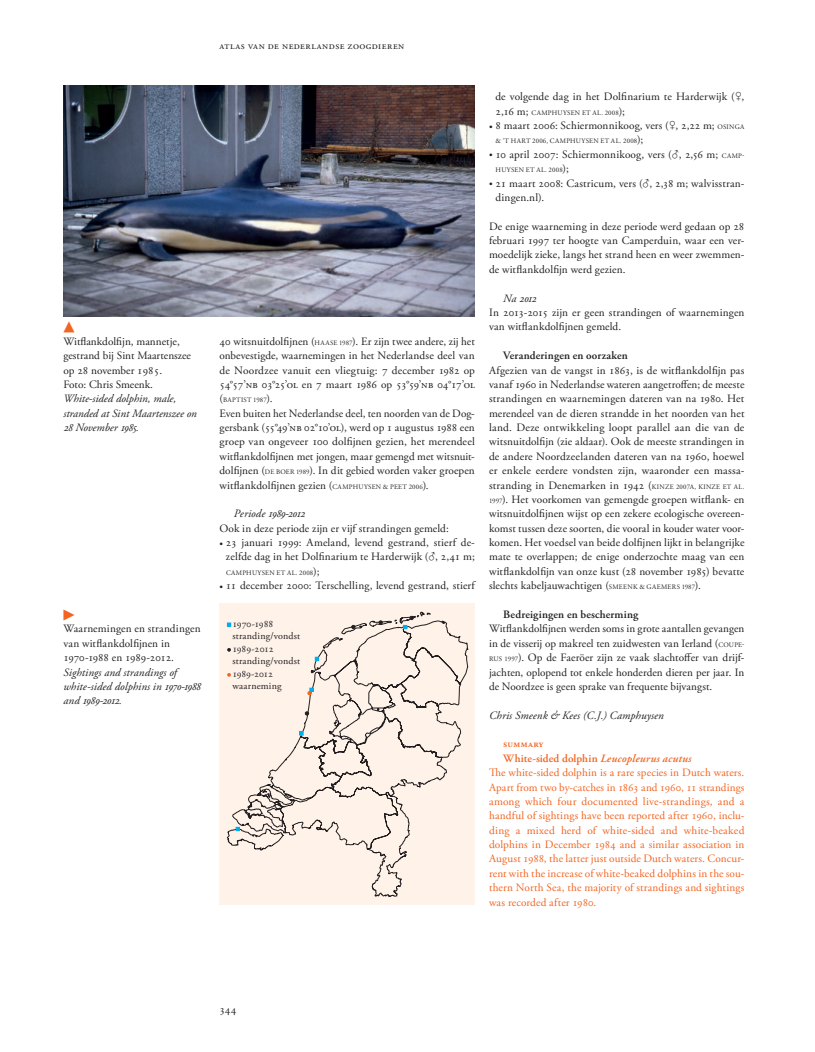
<style>
.page{position:relative;width:815px;height:1052px;background:#fff}
.page>*{position:absolute;margin:0;border:0;box-sizing:border-box;transform-origin:0 0}
.t1{font:11.25px/14.4px "Adobe Garamond Pro";color:#231f20;text-align:justify}
.t2{font:11.25px/14.4px "Adobe Garamond Pro";letter-spacing:.005em;color:#f36421}
.t3{font:italic 11.25px/14.4px "Adobe Garamond Pro";letter-spacing:.005em;color:#231f20}
.t4{font:600 11.25px "Adobe Garamond Pro";letter-spacing:.015em;color:#231f20}
.t5{font:italic 11.25px "Adobe Garamond Exp";letter-spacing:-.03em;color:#231f20}
.t6{font:11.25px "Universal Std Newswith Comm Pi";color:#f36421}
.t7{font:10.62px "Adobe Garamond Pro";letter-spacing:.045em;color:#231f20}
.t8{font:10px/12.5px "Adobe Garamond Pro";letter-spacing:.01em;color:#231f20}
.t9{font:600 10px "Adobe Garamond Pro";letter-spacing:.03em;color:#f36421}
.t10{font:6.88px "Adobe Garamond Pro";letter-spacing:.04em;color:#231f20}
.s1{font-family:"Adobe Garamond Exp"}
.s2{font-family:"Adobe Garamond Pro"}
.s3{font-style:inherit}
.s4{font-size:6.88px}
.s5{font-size:11.25px}
.s6{font-size:9.38px}
.s7{font-family:"Universal Std Newswith Comm Pi"}
.s8{font-weight:600}
.s9{font-weight:600;font-style:italic}
</style>
<div class="page">
<img style="left:63px;top:86px;width:411px;height:230px">
<div style="left:219px;top:603px;width:255px;height:302px;background:#fef2e9"></div>
<svg style="left:227px;top:612px;width:241px;height:285px"></svg>
<svg style="left:236px;top:827px;width:4px;height:4px"></svg>
<svg style="left:299px;top:731px;width:4px;height:4px"></svg>
<svg style="left:315px;top:657px;width:4px;height:4px"></svg>
<svg style="left:305px;top:711px;width:4px;height:4px"></svg>
<svg style="left:351px;top:625px;width:4px;height:4px"></svg>
<svg style="left:378px;top:620px;width:4px;height:4px"></svg>
<svg style="left:403px;top:616px;width:10px;height:13px"></svg>
<svg style="left:307px;top:688px;width:6px;height:7px"></svg>
<svg style="left:227px;top:648px;width:4px;height:3px"></svg>
<svg style="left:227px;top:673px;width:4px;height:3px"></svg>
<svg style="left:227px;top:622px;width:4px;height:4px"></svg>
<p class="t6" style="left:63px;top:322px;width:13px">▲</p>
<p class="t1" style="left:63px;top:334px;width:129px;text-align:left">Witflankdolfijn, mannetje, gestrand bij Sint Maartenszee op 28 november 1985.<br>Foto: Chris Smeenk.</p>
<p class="t3" style="left:63px;top:392px;width:135px">White-sided dolphin, male, stranded at Sint Maartenszee on<br><span class="s1">28</span> November <span class="s1">1985</span>.</p>
<p class="t6" style="left:63px;top:609px;width:13px">▶</p>
<p class="t1" style="left:63px;top:622px;width:139px;text-align:left">Waarnemingen en strandingen van witflankdolfijnen in<br>1970-1988 en 1989-2012.</p>
<p class="t3" style="left:63px;top:665px;width:139px">Sightings and strandings of white-sided dolphins in <span class="s1">1970</span><span class="s1">-</span><span class="s1">1988</span></p>
<p class="t5" style="left:63px;top:696px;width:60px"><span class="s2">and</span> 1989<span class="s3">-</span>2012<span class="s2">.</span></p>
<p class="t7" style="left:219px;top:39px;width:186px">atlas van de nederlandse zoogdieren</p>
<p class="t1" style="left:219px;top:334px;width:257px">40 witsnuitdolfijnen (<span class="s4">HAASE 1987</span>). Er zijn twee andere, zij het onbevestigde, waarnemingen in het Nederlandse deel van de Noordzee vanuit een vliegtuig: 7 december 1982 op 54°57’nb 03°25’ol en 7 maart 1986 op 53°59’nb 04°17’ol</p>
<p class="t10" style="left:219px;top:396px;width:55px"><span class="s5">(</span>BAPTIST 1987<span class="s5">).</span></p>
<p class="t1" style="left:219px;top:406px;width:257px">Even buiten het Nederlandse deel, ten noorden van de Dog&shy;gersbank (55°49’nb 02°10’ol), werd op 1 augustus 1988 een groep van ongeveer 100 dolfijnen gezien, het merendeel witflankdolfijnen met jongen, maar gemengd met witsnuit&shy;dolfijnen (<span class="s4">DE BOER 1989</span>). In dit gebied worden vaker groepen witflankdolfijnen gezien (<span class="s4">CAMPHUYSEN &amp; PEET 2006</span>).</p>
<p class="t5" style="left:233px;top:509px;width:73px"><span class="s2">Periode</span> 1989<span class="s3">-</span>2012</p>
<p class="t1" style="left:219px;top:521px;width:231px">Ook in deze periode zijn er vijf strandingen gemeld:</p>
<p class="t1" style="left:219px;top:536px;width:257px;text-align:center"><span class="s6">•</span> 23 januari 1999: Ameland, levend gestrand, stierf de&shy;zelfde dag in het Dolfinarium te Harderwijk (<span class="s7">♂</span>, 2,41 m;</p>
<p class="t10" style="left:226px;top:568px;width:95px">CAMPHUYSEN ET AL. 2008<span class="s5">);</span></p>
<p class="t1" style="left:219px;top:579px;width:258px"><span class="s6">•</span> 11 december 2000: Terschelling, levend gestrand, stierf</p>
<p class="t8" style="left:232px;top:618px;width:69px">1970-1988 stranding/vondst<br>1989-2012 stranding/vondst<br>1989-2012 waarneming</p>
<p class="t1" style="left:495px;top:90px;width:250px">de volgende dag in het Dolfinarium te Harderwijk (<span class="s7">♀</span>,</p>
<p class="t10" style="left:495px;top:108px;width:131px"><span class="s5">2,16 m;</span> CAMPHUYSEN ET AL. 2008<span class="s5">);</span></p>
<p class="t1" style="left:489px;top:119px;width:257px"><span class="s6">•</span> 8 maart 2006: Schiermonnikoog, vers (<span class="s7">♀</span>, 2,22 m; <span class="s4">OSINGA</span></p>
<p class="t10" style="left:495px;top:137px;width:149px">&amp; ’T HART 2006, CAMPHUYSEN ET AL. 2008<span class="s5">);</span></p>
<p class="t1" style="left:489px;top:147px;width:257px"><span class="s6">•</span> 10 april 2007: Schiermonnikoog, vers (<span class="s7">♂</span>, 2,56 m; <span class="s4">CAMP-</span></p>
<p class="t10" style="left:495px;top:166px;width:75px">HUYSEN ET AL. 2008<span class="s5">);</span></p>
<p class="t1" style="left:495px;top:176px;width:250px;text-indent:-6px"><span class="s6">•</span> 21 maart 2008: Castricum, vers (<span class="s7">♂</span>, 2,38 m; walvisstran&shy;dingen.nl).</p>
<p class="t1" style="left:489px;top:219px;width:257px">De enige waarneming in deze periode werd gedaan op 28 februari 1997 ter hoogte van Camperduin, waar een ver&shy;moedelijk zieke, langs het strand heen en weer zwemmen&shy;de witflankdolfijn werd gezien.</p>
<p class="t5" style="left:503px;top:293px;width:35px"><span class="s2">Na</span> 2012</p>
<p class="t1" style="left:489px;top:306px;width:257px">In 2013-2015 zijn er geen strandingen of waarnemingen van witflankdolfijnen gemeld.</p>
<p class="t4" style="left:503px;top:349px;width:126px">Veranderingen en oorzaken</p>
<p class="t1" style="left:489px;top:363px;width:257px">Afgezien van de vangst in 1863, is de witflankdolfijn pas vanaf 1960 in Nederlandse wateren aangetroffen; de meeste strandingen en waarnemingen dateren van na 1980. Het merendeel van de dieren strandde in het noorden van het land. Deze ontwikkeling loopt parallel aan die van de witsnuitdolfijn (zie aldaar). Ook de meeste strandingen in de andere Noordzeelanden dateren van na 1960, hoewel er enkele eerdere vondsten zijn, waaronder een massa&shy;stranding in Denemarken in 1942 (<span class="s4">KINZE 2007A, KINZE ET AL.<br>1997</span>). Het voorkomen van gemengde groepen witflank- en witsnuitdolfijnen wijst op een zekere ecologische overeen&shy;komst tussen deze soorten, die vooral in kouder water voor&shy;komen. Het voedsel van beide dolfijnen lijkt in belangrijke mate te overlappen; de enige onderzochte maag van een witflankdolfijn van onze kust (28 november 1985) bevatte slechts kabeljauwachtigen (<span class="s4">SMEENK &amp; GAEMERS 1987</span>).</p>
<p class="t4" style="left:503px;top:608px;width:137px">Bedreigingen en bescherming</p>
<p class="t1" style="left:489px;top:622px;width:257px">Witflankdolfijnen werden soms in grote aantallen gevangen in de visserij op makreel ten zuidwesten van Ierland (<span class="s4">COUPE-RUS 1997</span>). Op de Faeröer zijn ze vaak slachtoffer van drijf&shy;jachten, oplopend tot enkele honderden dieren per jaar. In de Noordzee is geen sprake van frequente bijvangst.</p>
<p class="t3" style="left:489px;top:708px;width:176px">Chris Smeenk &amp; Kees (C.J.) Camphuysen</p>
<p class="t9" style="left:503px;top:738px;width:42px">summary</p>
<p class="t2" style="left:489px;top:751px;width:257px;text-indent:14px"><span class="s8">White-sided dolphin</span> <span class="s9">Leucopleurus acutus<br></span>The white-sided dolphin is a rare species in Dutch waters.<br>Apart from two by-catches in 1863 and 1960, 11 strandings among which four documented live-strandings, and a handful of sightings have been reported after 1960, inclu&shy;ding a mixed herd of white-sided and white-beaked dolphins in December 1984 and a similar association in August 1988, the latter just outside Dutch waters. Concur&shy;rent with the increase of white-beaked dolphins in the sou&shy;thern North Sea, the majority of strandings and sightings was recorded after 1980.</p>
<p class="t1" style="left:219px;top:1002px;width:18px">344</p>
</div>
